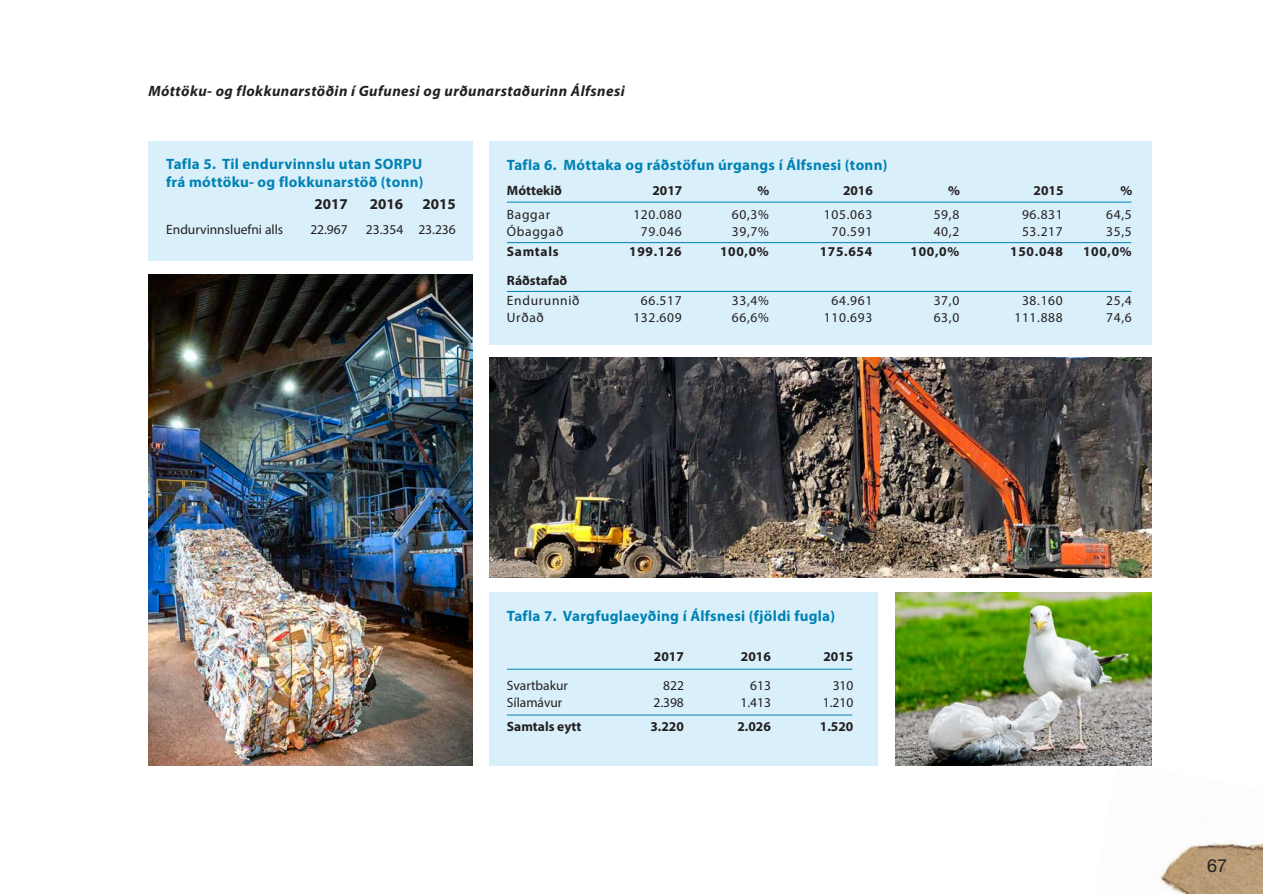
<style>
.page{position:relative;width:1263px;height:894px;background:#fff}
.page>*{position:absolute;margin:0;border:0;box-sizing:border-box;transform-origin:0 0}
.t1{font:18px "Helvetica Neue";color:#231f20}
.t2{font:700 15px/18px "Myriad Pro";letter-spacing:.02em;color:#0082b4}
.t3{font:italic 700 15px "Myriad Pro";letter-spacing:.03em;color:#231f20}
.t4{font:700 15px "Myriad Pro";color:#231f20}
.t5{font:13.5px "Myriad Pro";letter-spacing:.05em;color:#231f20}
.t6{font:700 13.5px "Myriad Pro";color:#231f20}
.t7{font:13.5px "Myriad Pro";color:#231f20}
.t8{font:700 13.5px "Myriad Pro";letter-spacing:.05em;color:#231f20}
</style>
<div class="page">
<img style="left:1085px;top:762px;width:178px;height:131px">
<img style="left:148px;top:274px;width:325px;height:491px">
<div style="left:148px;top:141px;width:325px;height:119px;background:#d9effa"></div>
<div style="left:489px;top:141px;width:662px;height:203px;background:#d9effa"></div>
<div style="left:490px;top:592px;width:388px;height:173px;background:#d9effa"></div>
<hr style="left:507px;top:668px;width:345px;height:1px;background:#0082b4">
<hr style="left:507px;top:714px;width:345px;height:1px;background:#0082b4">
<hr style="left:507px;top:202px;width:624px;height:1px;background:#0082b4">
<hr style="left:507px;top:291px;width:624px;height:1px;background:#0082b4">
<hr style="left:507px;top:242px;width:624px;height:1px;background:#0082b4">
<img style="left:490px;top:357px;width:661px;height:220px">
<img style="left:895px;top:592px;width:256px;height:173px">
<p class="t3" style="left:148px;top:82px;width:478px">Móttöku- og flokkunarstöðin í Gufunesi og urðunarstaðurinn Álfsnesi</p>
<p class="t2" style="left:166px;top:154px;width:259px">Tafla 5. Til endurvinnslu utan SORPU frá móttöku- og flokkunarstöð (tonn)</p>
<p class="t4" style="left:314px;top:194px;width:35px">2017</p>
<p class="t4" style="left:370px;top:194px;width:35px">2016</p>
<p class="t4" style="left:422px;top:194px;width:35px">2015</p>
<p class="t7" style="left:166px;top:221px;width:118px">Endurvinnsluefni alls</p>
<p class="t5" style="left:310px;top:221px;width:39px">22.967</p>
<p class="t7" style="left:366px;top:221px;width:91px">23.354 23.236</p>
<p class="t2" style="left:507px;top:155px;width:382px">Tafla 6. Móttaka og ráðstöfun úrgangs í Álfsnesi (tonn)</p>
<p class="t6" style="left:507px;top:181px;width:57px">Móttekið</p>
<p class="t6" style="left:652px;top:181px;width:31px">2017</p>
<p class="t6" style="left:757px;top:181px;width:13px">%</p>
<p class="t6" style="left:843px;top:181px;width:31px">2016</p>
<p class="t6" style="left:948px;top:181px;width:13px">%</p>
<p class="t6" style="left:1033px;top:181px;width:31px">2015</p>
<p class="t6" style="left:1120px;top:181px;width:13px">%</p>
<p class="t5" style="left:507px;top:206px;width:45px">Baggar</p>
<p class="t5" style="left:633px;top:206px;width:50px">120.080</p>
<p class="t5" style="left:732px;top:206px;width:38px">60,3%</p>
<p class="t5" style="left:824px;top:206px;width:50px">105.063</p>
<p class="t5" style="left:934px;top:206px;width:27px">59,8</p>
<p class="t5" style="left:1022px;top:206px;width:42px">96.831</p>
<p class="t5" style="left:1106px;top:206px;width:27px">64,5</p>
<p class="t5" style="left:507px;top:223px;width:58px">Óbaggað</p>
<p class="t5" style="left:641px;top:223px;width:42px">79.046</p>
<p class="t5" style="left:732px;top:223px;width:38px">39,7%</p>
<p class="t5" style="left:831px;top:223px;width:42px">70.591</p>
<p class="t5" style="left:934px;top:223px;width:27px">40,2</p>
<p class="t5" style="left:1022px;top:223px;width:42px">53.217</p>
<p class="t5" style="left:1106px;top:223px;width:27px">35,5</p>
<p class="t8" style="left:507px;top:242px;width:53px">Samtals</p>
<p class="t6" style="left:629px;top:242px;width:54px">199.126</p>
<p class="t6" style="left:720px;top:242px;width:50px">100,0%</p>
<p class="t6" style="left:820px;top:242px;width:54px">175.654</p>
<p class="t6" style="left:910px;top:242px;width:50px">100,0%</p>
<p class="t6" style="left:1010px;top:242px;width:54px">150.048</p>
<p class="t6" style="left:1083px;top:242px;width:50px">100,0%</p>
<p class="t6" style="left:507px;top:271px;width:62px">Ráðstafað</p>
<p class="t5" style="left:507px;top:292px;width:74px">Endurunnið</p>
<p class="t5" style="left:641px;top:292px;width:42px">66.517</p>
<p class="t5" style="left:732px;top:292px;width:38px">33,4%</p>
<p class="t5" style="left:831px;top:292px;width:42px">64.961</p>
<p class="t5" style="left:934px;top:292px;width:27px">37,0</p>
<p class="t5" style="left:1022px;top:292px;width:42px">38.160</p>
<p class="t5" style="left:1106px;top:292px;width:27px">25,4</p>
<p class="t5" style="left:507px;top:309px;width:38px">Urðað</p>
<p class="t5" style="left:633px;top:309px;width:50px">132.609</p>
<p class="t5" style="left:732px;top:309px;width:38px">66,6%</p>
<p class="t5" style="left:824px;top:309px;width:50px">110.693</p>
<p class="t5" style="left:934px;top:309px;width:27px">63,0</p>
<p class="t5" style="left:1014px;top:309px;width:50px">111.888</p>
<p class="t5" style="left:1106px;top:309px;width:27px">74,6</p>
<p class="t2" style="left:507px;top:606px;width:330px">Tafla 7. Vargfuglaeyðing í Álfsnesi (fjöldi fugla)</p>
<p class="t6" style="left:654px;top:648px;width:31px">2017</p>
<p class="t6" style="left:741px;top:648px;width:31px">2016</p>
<p class="t6" style="left:823px;top:648px;width:31px">2015</p>
<p class="t7" style="left:507px;top:677px;width:63px">Svartbakur</p>
<p class="t5" style="left:663px;top:677px;width:22px">822</p>
<p class="t5" style="left:750px;top:677px;width:22px">613</p>
<p class="t5" style="left:832px;top:677px;width:22px">310</p>
<p class="t7" style="left:507px;top:693px;width:57px">Sílamávur</p>
<p class="t5" style="left:653px;top:693px;width:32px">2.398</p>
<p class="t5" style="left:740px;top:693px;width:32px">1.413</p>
<p class="t5" style="left:823px;top:693px;width:32px">1.210</p>
<p class="t6" style="left:507px;top:718px;width:76px">Samtals eytt</p>
<p class="t6" style="left:650px;top:718px;width:35px">3.220</p>
<p class="t6" style="left:737px;top:718px;width:35px">2.026</p>
<p class="t6" style="left:820px;top:718px;width:35px">1.520</p>
<h1 class="t1" style="left:1207px;top:854px;width:22px">67</h1>
</div>
